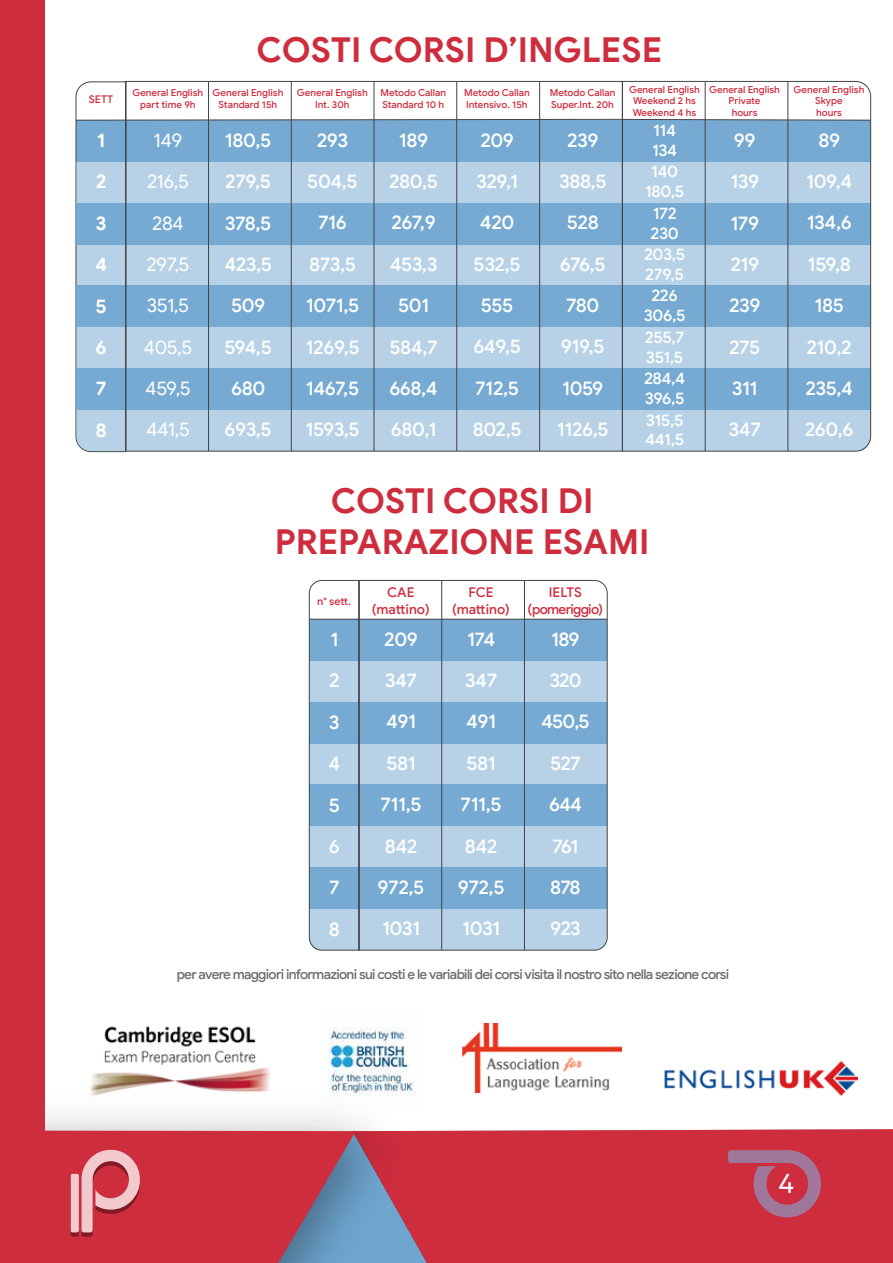
<style>
.page{position:relative;width:893px;height:1263px;background:#fff}
.page>*{position:absolute;margin:0;border:0;box-sizing:border-box;transform-origin:0 0}
.t1{font:700 34.5px/41.4px "Google Sans";color:#ce2d3e;text-align:center}
.t2{font:30px "Arboria";color:#fff}
.t3{font:500 19.5px/41.4px "Google Sans";letter-spacing:-.025em;color:#fff;text-align:center}
.t4{font:19.5px/41.4px "Google Sans";letter-spacing:-.025em;color:#fff;text-align:center}
.t5{font:500 19.5px/41.4px "Google Sans";letter-spacing:-.05em;color:#fff;text-align:center}
.t6{font:700 19.5px "Google Sans";color:#fff}
.t7{font:500 16.5px/19.8px "Google Sans";letter-spacing:-.025em;color:#fff}
.t8{font:500 13.5px "Google Sans";letter-spacing:-.055em;color:#6d6d6c}
.t9{font:500 13.5px/16.2px "Google Sans";letter-spacing:-.01em;color:#ce2d3e;text-align:center}
.t10{font:500 13.5px/16.2px "Google Sans";letter-spacing:-.05em;color:#ce2d3e;text-align:center}
.t11{font:500 10.65px "Google Sans";color:#ce2d3e}
.t12{font:500 9.75px/11.7px "Google Sans";color:#ce2d3e;text-align:center}
</style>
<div class="page">
<svg style="left:75px;top:81px;width:547px;height:371px;background:#9ec1dc"></svg>
<svg style="left:622px;top:81px;width:249px;height:371px;background:#9ec1dc"></svg>
<svg style="left:309px;top:580px;width:298px;height:371px;background:#9ec1dc"></svg>
<img style="left:321px;top:1027px;width:88px;height:49px">
<img style="left:92px;top:1026px;width:178px;height:50px">
<img style="left:665px;top:1060px;width:193px;height:36px">
<img style="left:462px;top:1023px;width:159px;height:69px">
<div style="left:431px;top:1129px;width:462px;height:134px;background:#ce2d3e"></div>
<img style="left:45px;top:1076px;width:386px;height:187px">
<svg style="left:45px;top:1130px;width:311px;height:133px;background:#be3c50"></svg>
<div style="left:0;top:0;width:45px;height:1263px;background:#ce2d3e"></div>
<svg style="left:81px;top:1150px;width:59px;height:87px;background:#d56a75"></svg>
<svg style="left:71px;top:1178px;width:8px;height:59px"></svg>
<div style="left:71px;top:1174px;width:8px;height:58px;background:#f2cace;border-radius:2px"></div>
<svg style="left:728px;top:1150px;width:93px;height:67px;background:#b94c65"></svg>
<p class="t11" style="left:89px;top:93px;width:26px">SETT</p>
<p class="t6" style="left:97px;top:128px;width:10px">1</p>
<p class="t6" style="left:96px;top:170px;width:12px">2</p>
<p class="t6" style="left:96px;top:211px;width:13px">3</p>
<p class="t6" style="left:95px;top:252px;width:14px">4</p>
<p class="t6" style="left:95px;top:294px;width:13px">5</p>
<p class="t6" style="left:96px;top:335px;width:13px">6</p>
<p class="t6" style="left:96px;top:377px;width:12px">7</p>
<p class="t6" style="left:95px;top:418px;width:13px">8</p>
<p class="t12" style="left:132px;top:87px;width:72px">General English part time 9h</p>
<h1 class="t1" style="left:257px;top:29px;width:407px">COSTI CORSI D’INGLESE</h1>
<p class="t12" style="left:213px;top:87px;width:72px">General English<br>Standard 15h</p>
<p class="t12" style="left:381px;top:87px;width:67px;text-align:left">Metodo Callan<br>Standard 10 h</p>
<p class="t12" style="left:464px;top:87px;width:67px;text-align:left">Metodo Callan<br>Intensivo. 15h</p>
<p class="t12" style="left:550px;top:87px;width:67px;text-align:left">Metodo Callan<br>Super.Int. 20h</p>
<p class="t12" style="left:709px;top:83px;width:72px">General English<br>Private<br>hours</p>
<p class="t12" style="left:794px;top:83px;width:72px">General English<br>Skype<br>hours</p>
<p class="t12" style="left:629px;top:83px;width:72px">General English<br>Weekend 2 hs<br>Weekend 4 hs</p>
<p class="t12" style="left:297px;top:87px;width:72px">General English<br>Int. 30h</p>
<p class="t4" style="left:144px;top:119px;width:50px">149<br>216,5<br>284<br>297,5<br>351,5<br>405,5<br>459,5<br>441,5</p>
<p class="t3" style="left:224px;top:119px;width:49px">180,5<br>279,5<br>378,5<br>423,5<br>509<br>594,5<br>680<br>693,5</p>
<p class="t3" style="left:305px;top:119px;width:56px">293<br>504,5<br>716<br>873,5<br>1071,5<br>1269,5<br>1467,5<br>1593,5</p>
<p class="t3" style="left:389px;top:119px;width:51px">189<br>280,5<br>267,9<br>453,3<br>501<br>584,7<br>668,4<br>680,1</p>
<p class="t3" style="left:473px;top:119px;width:50px">209<br>329,1<br>420<br>532,5<br>555<br>649,5<br>712,5<br>802,5</p>
<p class="t3" style="left:557px;top:119px;width:53px">239<br>388,5<br>528<br>676,5<br>780<br>919,5<br>1059<br>1126,5</p>
<p class="t7" style="left:652px;top:120px;width:27px">114<br>134</p>
<p class="t7" style="left:645px;top:162px;width:41px;text-align:center">140<br>180,5</p>
<p class="t7" style="left:651px;top:203px;width:30px">172<br>230</p>
<p class="t7" style="left:644px;top:244px;width:43px">203,5<br>279,5</p>
<p class="t7" style="left:644px;top:286px;width:43px;text-align:center">226<br>306,5</p>
<p class="t7" style="left:645px;top:327px;width:41px">255,7<br>351,5</p>
<p class="t7" style="left:644px;top:368px;width:43px">284,4<br>396,5</p>
<p class="t7" style="left:645px;top:410px;width:41px">315,5<br>441,5</p>
<h1 class="t1" style="left:275px;top:480px;width:376px">COSTI CORSI DI<br>PREPARAZIONE ESAMI</h1>
<p class="t10" style="left:528px;top:584px;width:77px">IELTS (pomeriggio)</p>
<p class="t9" style="left:372px;top:584px;width:59px">CAE (mattino)</p>
<p class="t9" style="left:452px;top:584px;width:59px">FCE (mattino)</p>
<p class="t11" style="left:317px;top:595px;width:35px">n° sett.</p>
<p class="t3" style="left:729px;top:119px;width:34px;text-align:left">99<br>139<br>179<br>219<br>239<br>275<br>311<br>347</p>
<p class="t3" style="left:805px;top:119px;width:50px">89<br>109,4<br>134,6<br>159,8<br>185<br>210,2<br>235,4<br>260,6</p>
<p class="t3" style="left:378px;top:618px;width:48px">209<br>347<br>491<br>581<br>711,5<br>842<br>972,5<br>1031</p>
<p class="t3" style="left:458px;top:618px;width:48px">174<br>347<br>491<br>581<br>711,5<br>842<br>972,5<br>1031</p>
<p class="t5" style="left:541px;top:618px;width:50px">189<br>320<br>450,5<br>527<br>644<br>761<br>878<br>923</p>
<p class="t8" style="left:177px;top:966px;width:554px">per avere maggiori informazioni sui costi e le variabili dei corsi visita il nostro sito nella sezione corsi</p>
<p class="t3" style="left:330px;top:619px;width:10px">1</p>
<p class="t3" style="left:329px;top:660px;width:12px">2</p>
<p class="t3" style="left:329px;top:701px;width:12px">3</p>
<p class="t3" style="left:328px;top:743px;width:13px">4</p>
<p class="t3" style="left:329px;top:784px;width:13px">5</p>
<p class="t3" style="left:329px;top:825px;width:13px">6</p>
<p class="t3" style="left:329px;top:867px;width:12px">7</p>
<p class="t3" style="left:329px;top:908px;width:13px">8</p>
<h2 class="t2" style="left:778px;top:1163px;width:19px">4</h2>
</div>
